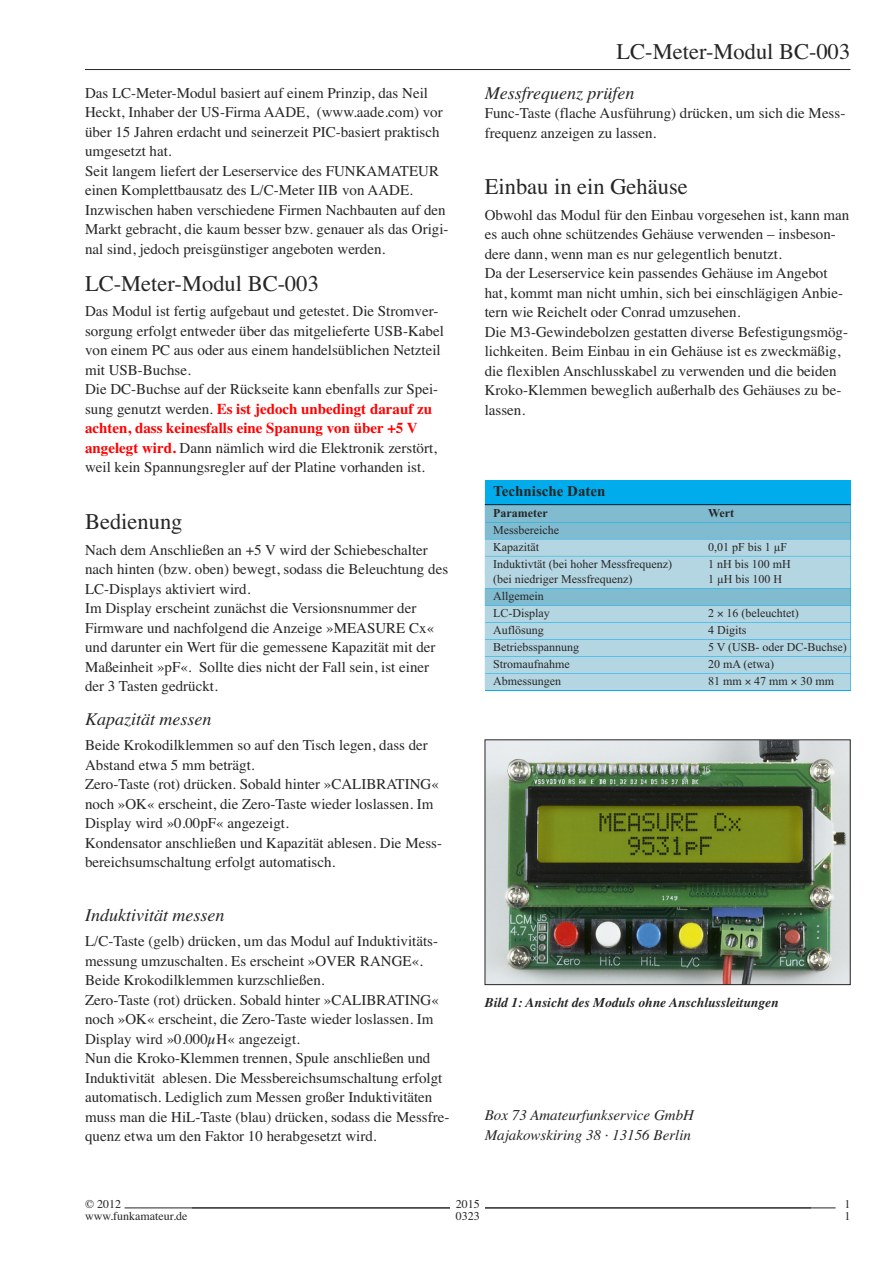
<style>
.page{position:relative;width:893px;height:1263px;background:#fff}
.page>*{position:absolute;margin:0;border:0;box-sizing:border-box;transform-origin:0 0}
.t1{font:22.5px "Times";color:#272526}
.t2{font:italic 18px "Times";color:#272526}
.t3{font:15px/19.5px "Times";color:#272526}
.t4{font:italic 15px/19.5px "Times";color:#272526}
.t5{font:700 15px "Times New Roman";color:#272526}
.t6{font:italic 700 13.5px "Times";color:#272526}
.t7{font:12px/17px "Times New Roman";color:#272526}
.t8{font:12px/12px "Times";color:#272526}
.t9{font:700 12px "Times New Roman";color:#272526}
.s1{font-weight:700;color:#f00}
</style>
<div class="page">
<hr style="left:85px;top:69px;width:765px;height:1px;background:#272526">
<hr style="left:125px;top:1207px;width:711px;height:1px;background:#272526">
<div style="left:451px;top:1199px;width:34px;height:24px;background:#fff"></div>
<img style="left:487px;top:742px;width:361px;height:241px">
<div style="left:485px;top:740px;width:365px;height:245px;border:1px solid #272526"></div>
<svg style="left:485px;top:480px;width:365px;height:177px;background:#0daeea"></svg>
<hr style="left:485px;top:504px;width:365px;height:1px;background:#272526">
<div style="left:485px;top:505px;width:365px;height:17px;background:#80bbd0"></div>
<div style="left:485px;top:522px;width:365px;height:17px;background:#80bbd0"></div>
<div style="left:485px;top:539px;width:365px;height:17px;background:#b3d6e2"></div>
<div style="left:485px;top:556px;width:365px;height:17px;background:#b3d6e2"></div>
<div style="left:485px;top:572px;width:365px;height:16px;background:#b3d6e2"></div>
<div style="left:485px;top:589px;width:365px;height:16px;background:#80bbd0"></div>
<div style="left:485px;top:606px;width:365px;height:16px;background:#b3d6e2"></div>
<div style="left:485px;top:623px;width:365px;height:16px;background:#b3d6e2"></div>
<div style="left:485px;top:640px;width:365px;height:16px;background:#b3d6e2"></div>
<div style="left:485px;top:657px;width:365px;height:16px;background:#b3d6e2"></div>
<div style="left:485px;top:673px;width:365px;height:17px;background:#b3d6e2"></div>
<p class="t3" style="left:85px;top:83px;width:365px">Das LC-Meter-Modul basiert auf einem Prinzip, das Neil Heckt, Inhaber der US-Firma AADE, (www.aade.com) vor über 15 Jahren erdacht und seinerzeit PIC-basiert praktisch umgesetzt hat.<br>Seit langem liefert der Leserservice des FUNKAMATEUR einen Komplettbausatz des L/C-Meter IIB von AADE.<br>Inzwischen haben verschiedene Firmen Nachbauten auf den Markt gebracht, die kaum besser bzw. genauer als das Origi&shy;nal sind, jedoch preisgünstiger angeboten werden.</p>
<h1 class="t1" style="left:85px;top:270px;width:235px">LC-Meter-Modul BC-003</h1>
<p class="t3" style="left:85px;top:301px;width:360px">Das Modul ist fertig aufgebaut und getestet. Die Stromver&shy;sorgung erfolgt entweder über das mitgelieferte USB-Kabel von einem PC aus oder aus einem handelsüblichen Netzteil mit USB-Buchse.<br>Die DC-Buchse auf der Rückseite kann ebenfalls zur Spei&shy;sung genutzt werden. <span class="s1">Es ist jedoch unbedingt darauf zu achten, dass keinesfalls eine Spanung von über +5 V angelegt wird.</span> Dann nämlich wird die Elektronik zerstört, weil kein Spannungsregler auf der Platine vorhanden ist.</p>
<h1 class="t1" style="left:85px;top:508px;width:99px">Bedienung</h1>
<p class="t3" style="left:85px;top:540px;width:365px">Nach dem Anschließen an +5 V wird der Schiebeschalter nach hinten (bzw. oben) bewegt, sodass die Beleuchtung des LC-Displays aktiviert wird.<br>Im Display erscheint zunächst die Versionsnummer der Firmware und nachfolgend die Anzeige »MEASURE Cx« und darunter ein Wert für die gemessene Kapazität mit der Maßeinheit »pF«. Sollte dies nicht der Fall sein, ist einer der 3 Tasten gedrückt.</p>
<p class="t2" style="left:85px;top:708px;width:128px">Kapazität messen</p>
<p class="t3" style="left:85px;top:735px;width:358px">Beide Krokodilklemmen so auf den Tisch legen, dass der Abstand etwa 5 mm beträgt.<br>Zero-Taste (rot) drücken. Sobald hinter »CALIBRATING« noch »OK« erscheint, die Zero-Taste wieder loslassen. Im Display wird »0.00pF« angezeigt.<br>Kondensator anschließen und Kapazität ablesen. Die Mess&shy;bereichsumschaltung erfolgt automatisch.</p>
<p class="t2" style="left:85px;top:904px;width:141px">Induktivität messen</p>
<p class="t3" style="left:85px;top:931px;width:366px">L/C-Taste (gelb) drücken, um das Modul auf Induktivitäts&shy;messung umzuschalten. Es erscheint »OVER RANGE«.<br>Beide Krokodilklemmen kurzschließen.<br>Zero-Taste (rot) drücken. Sobald hinter »CALIBRATING« noch »OK« erscheint, die Zero-Taste wieder loslassen. Im Display wird »0.000µH« angezeigt.<br>Nun die Kroko-Klemmen trennen, Spule anschließen und Induktivität ablesen. Die Messbereichsumschaltung erfolgt automatisch. Lediglich zum Messen großer Induktivitäten muss man die HiL-Taste (blau) drücken, sodass die Messfre&shy;quenz etwa um den Faktor 10 herabgesetzt wird.</p>
<h1 class="t1" style="left:616px;top:38px;width:235px">LC-Meter-Modul BC-003</h1>
<p class="t2" style="left:485px;top:82px;width:151px">Messfrequenz prüfen</p>
<p class="t3" style="left:485px;top:103px;width:362px">Func-Taste (flache Ausführung) drücken, um sich die Mess&shy;frequenz anzeigen zu lassen.</p>
<h1 class="t1" style="left:485px;top:173px;width:205px">Einbau in ein Gehäuse</h1>
<p class="t3" style="left:485px;top:205px;width:366px">Obwohl das Modul für den Einbau vorgesehen ist, kann man es auch ohne schützendes Gehäuse verwenden – insbeson&shy;dere dann, wenn man es nur gelegentlich benutzt.<br>Da der Leserservice kein passendes Gehäuse im Angebot hat, kommt man nicht umhin, sich bei einschlägigen Anbie&shy;tern wie Reichelt oder Conrad umzusehen.<br>Die M3-Gewindebolzen gestatten diverse Befestigungsmög&shy;lichkeiten. Beim Einbau in ein Gehäuse ist es zweckmäßig, die flexiblen Anschlusskabel zu verwenden und die beiden Kroko-Klemmen beweglich außerhalb des Gehäuses zu be&shy;lassen.</p>
<p class="t5" style="left:493px;top:482px;width:114px">Technische Daten</p>
<p class="t9" style="left:493px;top:506px;width:56px">Parameter</p>
<p class="t9" style="left:708px;top:506px;width:27px">Wert</p>
<p class="t7" style="left:493px;top:521px;width:67px">Messbereiche<br>Kapazität</p>
<p class="t7" style="left:708px;top:538px;width:81px">0,01 pF bis 1 µF</p>
<p class="t7" style="left:493px;top:555px;width:180px">Induktivtät (bei hoher Messfrequenz)</p>
<p class="t7" style="left:708px;top:555px;width:84px">1 nH bis 100 mH</p>
<p class="t7" style="left:493px;top:571px;width:141px">(bei niedriger Messfrequenz)</p>
<p class="t7" style="left:708px;top:571px;width:76px">1 µH bis 100 H</p>
<p class="t7" style="left:493px;top:587px;width:58px">Allgemein<br>LC-Display</p>
<p class="t7" style="left:708px;top:604px;width:92px">2 16 (beleuchtet)</p>
<p class="t7" style="left:493px;top:621px;width:52px">Auflösung</p>
<p class="t7" style="left:708px;top:621px;width:40px">4 Digits</p>
<p class="t7" style="left:493px;top:638px;width:87px">Betriebsspannung</p>
<p class="t7" style="left:708px;top:638px;width:140px">5 V (USB- oder DC-Buchse)</p>
<p class="t7" style="left:493px;top:655px;width:78px">Stromaufnahme</p>
<p class="t7" style="left:708px;top:655px;width:67px">20 mA (etwa)</p>
<p class="t7" style="left:493px;top:672px;width:69px">Abmessungen</p>
<p class="t7" style="left:708px;top:672px;width:128px">81 mm 47 mm 30 mm</p>
<p class="t6" style="left:485px;top:995px;width:295px">Bild 1: Ansicht des Moduls ohne Anschlussleitungen</p>
<p class="t4" style="left:485px;top:1105px;width:211px">Box 73 Amateurfunkservice GmbH<br>Majakowskiring 38 · 13156 Berlin</p>
<p class="t8" style="left:85px;top:1198px;width:104px">© 2012 www.funkamateur.de</p>
<p class="t8" style="left:456px;top:1197px;width:25px">2015<br>0323</p>
<p class="t8" style="left:462px;top:1197px;width:19px;text-align:right">2<br>430</p>
<p class="t8" style="left:844px;top:1197px;width:7px">1<br>1</p>
<p class="t8" style="left:838px;top:1209px;width:13px">32</p>
</div>
